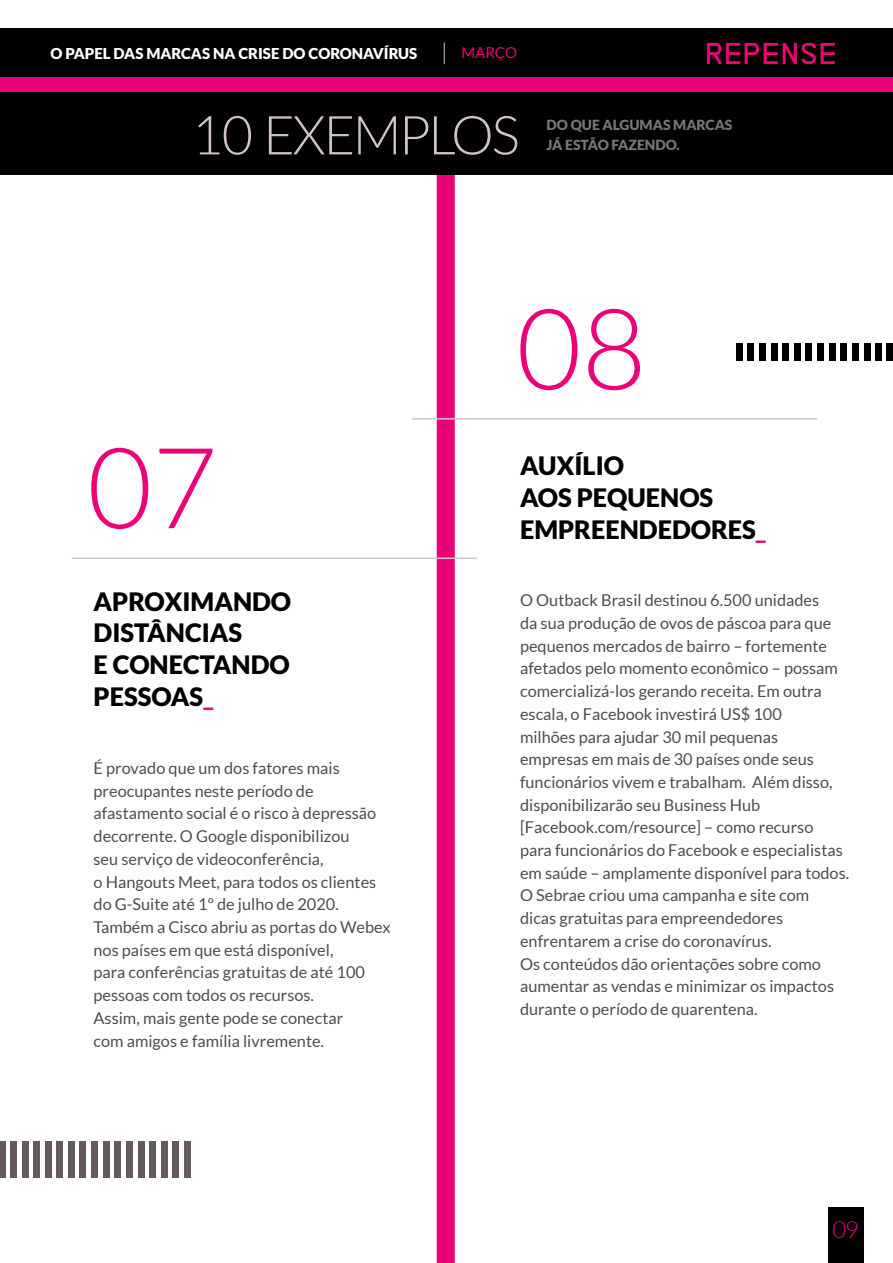
<style>
.page{position:relative;width:893px;height:1263px;background:#fff}
.page>*{position:absolute;margin:0;border:0;box-sizing:border-box;transform-origin:0 0}
.t1{font:300 112.5px "Lato";color:#eb0077}
.t2{font:300 53.85px "Lato";letter-spacing:-.04em;color:#d1c2c9}
.t3{font:30px "NB55 MS";letter-spacing:.06em;color:#ed0677}
.t4{font:900 25.35px/31.7px "Lato";color:#000}
.t5{font:300 24px "Lato";color:#eb0077}
.t6{font:16.35px/22.6px "Lato";color:#4d4d4d}
.t7{font:900 15px "Lato";color:#fff}
.t8{font:15px "Lato";color:#eb0077}
.t9{font:900 13.95px "Lato";color:#7c7378}
.s1{color:#eb0077}
</style>
<div class="page">
<div style="left:114px;top:1142px;width:7px;height:36px;background:#63595e"></div>
<div style="left:91px;top:1142px;width:7px;height:36px;background:#63595e"></div>
<div style="left:68px;top:1142px;width:7px;height:36px;background:#63595e"></div>
<div style="left:103px;top:1142px;width:7px;height:36px;background:#63595e"></div>
<div style="left:80px;top:1142px;width:6px;height:36px;background:#63595e"></div>
<div style="left:56px;top:1142px;width:7px;height:36px;background:#63595e"></div>
<div style="left:45px;top:1142px;width:7px;height:36px;background:#63595e"></div>
<div style="left:22px;top:1142px;width:6px;height:36px;background:#63595e"></div>
<div style="left:0;top:1142px;width:5px;height:36px;background:#63595e"></div>
<div style="left:33px;top:1142px;width:7px;height:36px;background:#63595e"></div>
<div style="left:10px;top:1142px;width:7px;height:36px;background:#63595e"></div>
<div style="left:184px;top:1142px;width:7px;height:36px;background:#63595e"></div>
<div style="left:161px;top:1142px;width:7px;height:36px;background:#63595e"></div>
<div style="left:138px;top:1142px;width:6px;height:36px;background:#63595e"></div>
<div style="left:173px;top:1142px;width:6px;height:36px;background:#63595e"></div>
<div style="left:149px;top:1142px;width:7px;height:36px;background:#63595e"></div>
<div style="left:126px;top:1142px;width:7px;height:36px;background:#63595e"></div>
<div style="left:828px;top:1208px;width:36px;height:55px;background:#000"></div>
<div style="left:437px;top:160px;width:18px;height:1103px;background:#eb0077"></div>
<hr style="left:72px;top:557px;width:404px;height:2px;background:#d1c2c9">
<hr style="left:412px;top:418px;width:404px;height:2px;background:#d1c2c9">
<div style="left:794px;top:343px;width:7px;height:17px;background:#000"></div>
<div style="left:771px;top:343px;width:6px;height:17px;background:#000"></div>
<div style="left:747px;top:343px;width:7px;height:17px;background:#000"></div>
<div style="left:782px;top:343px;width:7px;height:17px;background:#000"></div>
<div style="left:759px;top:343px;width:7px;height:17px;background:#000"></div>
<div style="left:736px;top:343px;width:6px;height:17px;background:#000"></div>
<div style="left:886px;top:343px;width:7px;height:17px;background:#000"></div>
<div style="left:875px;top:343px;width:7px;height:17px;background:#000"></div>
<div style="left:864px;top:343px;width:6px;height:17px;background:#000"></div>
<div style="left:840px;top:343px;width:7px;height:17px;background:#000"></div>
<div style="left:817px;top:343px;width:7px;height:17px;background:#000"></div>
<div style="left:852px;top:343px;width:7px;height:17px;background:#000"></div>
<div style="left:829px;top:343px;width:6px;height:17px;background:#000"></div>
<div style="left:805px;top:343px;width:7px;height:17px;background:#000"></div>
<div style="left:0;top:87px;width:893px;height:87px;background:#000"></div>
<div style="left:0;top:28px;width:893px;height:50px;background:#000"></div>
<div style="left:0;top:78px;width:893px;height:14px;background:#eb0077"></div>
<svg style="left:444px;top:42px;width:1px;height:22px"></svg>
<p class="t7" style="left:51px;top:44px;width:368px">O PAPEL DAS MARCAS NA CRISE DO CORONAVÍRUS</p>
<p class="t8" style="left:461px;top:45px;width:57px">MARÇO</p>
<p class="t3" style="left:707px;top:35px;width:132px">REPENSE</p>
<p class="t2" style="left:193px;top:98px;width:329px">10 EXEMPLOS</p>
<p class="t9" style="left:547px;top:117px;width:187px">DO QUE ALGUMAS MARCAS</p>
<p class="t9" style="left:547px;top:137px;width:135px">JÁ ESTÃO FAZENDO.</p>
<p class="t1" style="left:87px;top:409px;width:132px">07</p>
<p class="t4" style="left:94px;top:585px;width:199px">APROXIMANDO<br>DISTÂNCIAS</p>
<p class="t4" style="left:94px;top:648px;width:198px">E CONECTANDO</p>
<p class="t4" style="left:94px;top:680px;width:121px">PESSOAS<span class="s1">_</span></p>
<p class="t6" style="left:94px;top:757px;width:248px">É provado que um dos fatores mais preocupantes neste período de</p>
<p class="t6" style="left:94px;top:802px;width:284px">afastamento social é o risco à depressão decorrente. O Google disponibilizou</p>
<p class="t6" style="left:94px;top:847px;width:232px">seu serviço de videoconferência,</p>
<p class="t6" style="left:94px;top:870px;width:299px">o Hangouts Meet, para todos os clientes do G-Suite até 1º de julho de 2020.<br>Também a Cisco abriu as portas do Webex nos países em que está disponível,</p>
<p class="t6" style="left:94px;top:961px;width:273px">para conferências gratuitas de até 100 pessoas com todos os recursos.</p>
<p class="t6" style="left:94px;top:1006px;width:251px">Assim, mais gente pode se conectar</p>
<p class="t6" style="left:94px;top:1029px;width:232px">com amigos e família livremente.</p>
<p class="t1" style="left:516px;top:271px;width:132px">08</p>
<p class="t4" style="left:520px;top:449px;width:106px">AUXÍLIO</p>
<p class="t4" style="left:520px;top:481px;width:195px">AOS PEQUENOS</p>
<p class="t4" style="left:520px;top:513px;width:247px">EMPREENDEDORES<span class="s1">_</span></p>
<p class="t6" style="left:520px;top:589px;width:301px">O Outback Brasil destinou 6.500 unidades</p>
<p class="t6" style="left:520px;top:612px;width:313px">da sua produção de ovos de páscoa para que pequenos mercados de bairro – fortemente</p>
<p class="t6" style="left:520px;top:657px;width:319px">afetados pelo momento econômico – possam comercializá-los gerando receita. Em outra escala, o Facebook investirá US$ 100</p>
<p class="t6" style="left:520px;top:725px;width:314px">milhões para ajudar 30 mil pequenas empresas em mais de 30 países onde seus funcionários vivem e trabalham. Além disso, disponibilizarão seu Business Hub</p>
<p class="t6" style="left:520px;top:816px;width:295px">[Facebook.com/resource] – como recurso</p>
<p class="t6" style="left:520px;top:839px;width:331px">para funcionários do Facebook e especialistas em saúde – amplamente disponível para todos.</p>
<p class="t6" style="left:520px;top:884px;width:291px">O Sebrae criou uma campanha e site com</p>
<p class="t6" style="left:520px;top:907px;width:265px">dicas gratuitas para empreendedores enfrentarem a crise do coronavírus.</p>
<p class="t6" style="left:520px;top:952px;width:302px">Os conteúdos dão orientações sobre como</p>
<p class="t6" style="left:520px;top:975px;width:316px">aumentar as vendas e minimizar os impactos durante o período de quarentena.</p>
<p class="t5" style="left:832px;top:1212px;width:28px">09</p>
</div>
